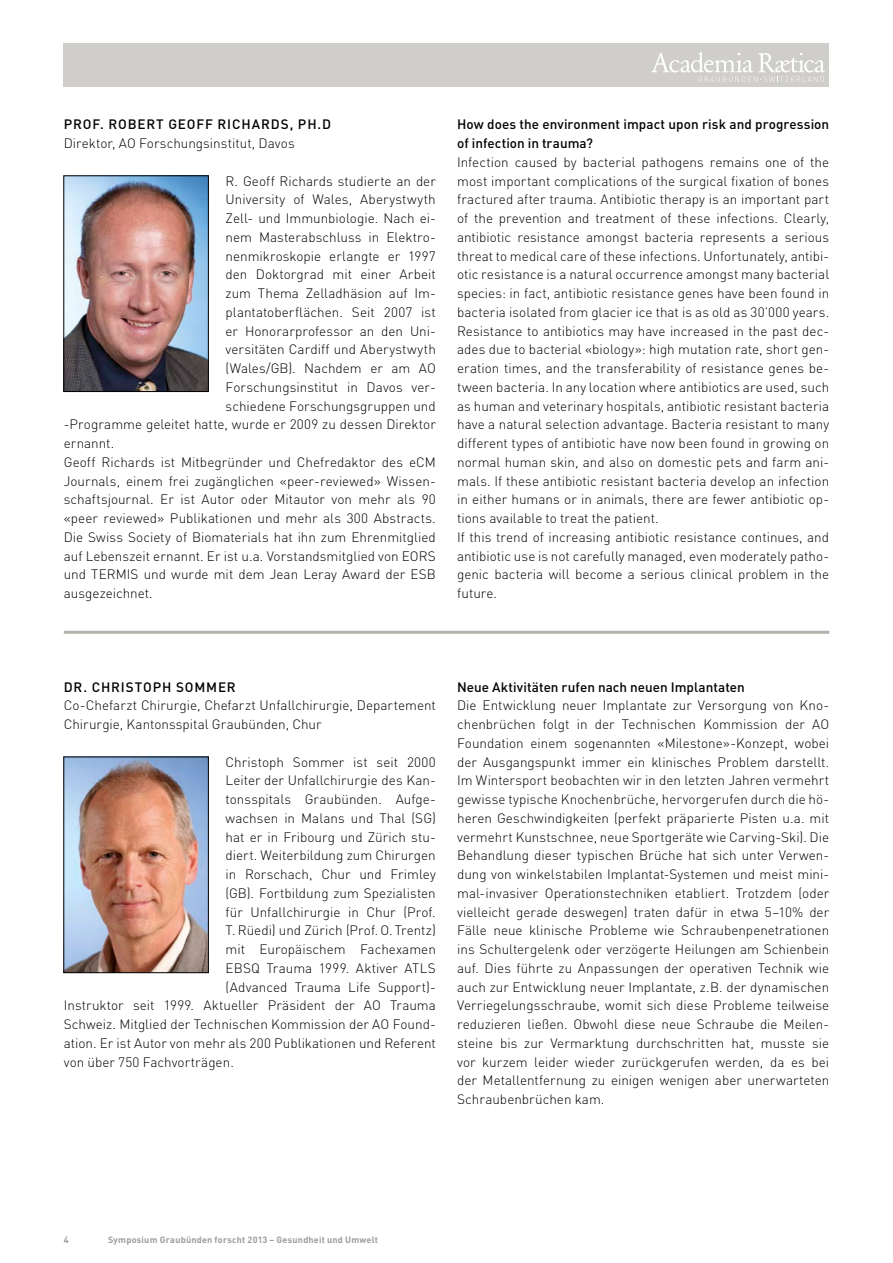
<style>
.page{position:relative;width:893px;height:1263px;background:#fff}
.page>*{position:absolute;margin:0;border:0;box-sizing:border-box;transform-origin:0 0}
.grundschrift{font:300 13.5px/18.8px "DIN";color:#000;text-align:justify}
.grundschrift-2{font:500 13.5px/18.8px "DIN";letter-spacing:.005em;color:#000}
.grundschrift-3{font:500 13.5px "DIN";letter-spacing:.065em;color:#000}
.grundschrift-4{font:500 13.5px "DIN";letter-spacing:.06em;color:#000}
.t1{font:700 9px "DIN";letter-spacing:.03em;color:#9c9c9c}
</style>
<div class="page">
<hr style="left:64px;top:631px;width:765px;height:3px;background:#b3b1aa">
<div style="left:64px;top:43px;width:765px;height:44px;background:#d0ceca"></div>
<svg style="left:651px;top:52px;width:174px;height:30px"></svg>
<img style="left:66px;top:178px;width:141px;height:212px">
<div style="left:64px;top:176px;width:145px;height:216px;border:1px solid #000"></div>
<img style="left:66px;top:759px;width:141px;height:212px">
<div style="left:64px;top:757px;width:145px;height:216px;border:1px solid #000"></div>
<p class="grundschrift-3" style="left:64px;top:116px;width:269px">PROF. ROBERT GEOFF RICHARDS, PH.D</p>
<p class="grundschrift" style="left:64px;top:134px;width:232px">Direktor, AO Forschungsinstitut, Davos</p>
<p class="grundschrift" style="left:226px;top:171px;width:212px">R. Geoff Richards studierte an der</p>
<p class="grundschrift" style="left:226px;top:190px;width:212px">University of Wales, Aberystwyth</p>
<p class="grundschrift" style="left:226px;top:209px;width:212px">Zell- und Immunbiologie. Nach ei-</p>
<p class="grundschrift" style="left:226px;top:227px;width:212px">nem Masterabschluss in Elektro-</p>
<p class="grundschrift" style="left:226px;top:246px;width:212px">nenmikroskopie erlangte er 1997</p>
<p class="grundschrift" style="left:226px;top:265px;width:212px">den Doktorgrad mit einer Arbeit</p>
<p class="grundschrift" style="left:226px;top:284px;width:212px">zum Thema Zelladhäsion auf Im-</p>
<p class="grundschrift" style="left:226px;top:302px;width:212px">plantatoberflächen. Seit 2007 ist</p>
<p class="grundschrift" style="left:226px;top:321px;width:212px">er Honorarprofessor an den Uni-</p>
<p class="grundschrift" style="left:226px;top:340px;width:212px">versitäten Cardiff und Aberystwyth</p>
<p class="grundschrift" style="left:226px;top:359px;width:212px">(Wales/GB). Nachdem er am AO</p>
<p class="grundschrift" style="left:226px;top:377px;width:212px">Forschungsinstitut in Davos ver-</p>
<p class="grundschrift" style="left:226px;top:396px;width:212px">schiedene Forschungsgruppen und</p>
<p class="grundschrift" style="left:64px;top:415px;width:374px">-Programme geleitet hatte, wurde er 2009 zu dessen Direktor</p>
<p class="grundschrift" style="left:64px;top:434px;width:52px">ernannt.</p>
<p class="grundschrift" style="left:64px;top:452px;width:374px">Geoff Richards ist Mitbegründer und Chefredaktor des eCM Journals, einem frei zugänglichen «peer-reviewed» Wissen&shy;schaftsjournal. Er ist Autor oder Mitautor von mehr als 90 «peer reviewed» Publikationen und mehr als 300 Abstracts.<br>Die Swiss Society of Biomaterials hat ihn zum Ehrenmitglied auf Lebenszeit ernannt. Er ist u.a. Vorstandsmitglied von EORS und TERMIS und wurde mit dem Jean Leray Award der ESB ausgezeichnet.</p>
<p class="grundschrift-2" style="left:457px;top:115px;width:374px">How does the environment impact upon risk and progression of infection in trauma?</p>
<p class="grundschrift" style="left:457px;top:152px;width:374px">Infection caused by bacterial pathogens remains one of the most important complications of the surgical fixation of bones fractured after trauma. Antibiotic therapy is an important part of the prevention and treatment of these infections. Clearly, antibiotic resistance amongst bacteria represents a serious threat to medical care of these infections. Unfortunately, antibi&shy;otic resistance is a natural occurrence amongst many bacterial species: in fact, antibiotic resistance genes have been found in bacteria isolated from glacier ice that is as old as 30’000 years.</p>
<p class="grundschrift" style="left:457px;top:321px;width:374px">Resistance to antibiotics may have increased in the past dec&shy;ades due to bacterial «biology»: high mutation rate, short gen&shy;eration times, and the transferability of resistance genes be&shy;tween bacteria. In any location where antibiotics are used, such as human and veterinary hospitals, antibiotic resistant bacteria have a natural selection advantage. Bacteria resistant to many different types of antibiotic have now been found in growing on normal human skin, and also on domestic pets and farm ani&shy;mals. If these antibiotic resistant bacteria develop an infection in either humans or in animals, there are fewer antibiotic op&shy;tions available to treat the patient.</p>
<p class="grundschrift" style="left:457px;top:527px;width:374px;text-align:left">If this trend of increasing antibiotic resistance continues, and antibiotic use is not carefully managed, even moderately patho&shy;genic bacteria will become a serious clinical problem in the future.</p>
<p class="grundschrift-4" style="left:64px;top:678px;width:173px">DR. CHRISTOPH SOMMER</p>
<p class="grundschrift" style="left:64px;top:696px;width:374px">Co-Chefarzt Chirurgie, Chefarzt Unfallchirurgie, Departement<br>Chirurgie, Kantonsspital Graubünden, Chur</p>
<p class="grundschrift" style="left:226px;top:752px;width:212px">Christoph Sommer ist seit 2000</p>
<p class="grundschrift" style="left:226px;top:771px;width:212px">Leiter der Unfallchirurgie des Kan-</p>
<p class="grundschrift" style="left:226px;top:790px;width:212px">tonsspitals Graubünden. Aufge-</p>
<p class="grundschrift" style="left:226px;top:808px;width:212px">wachsen in Malans und Thal (SG)</p>
<p class="grundschrift" style="left:226px;top:827px;width:212px">hat er in Fribourg und Zürich stu-</p>
<p class="grundschrift" style="left:226px;top:846px;width:212px">diert. Weiterbildung zum Chirurgen</p>
<p class="grundschrift" style="left:226px;top:865px;width:212px">in Rorschach, Chur und Frimley</p>
<p class="grundschrift" style="left:226px;top:883px;width:212px">(GB). Fortbildung zum Spezialisten</p>
<p class="grundschrift" style="left:226px;top:902px;width:212px">für Unfallchirurgie in Chur (Prof.</p>
<p class="grundschrift" style="left:226px;top:921px;width:212px">T. Rüedi) und Zürich (Prof. O. Trentz)</p>
<p class="grundschrift" style="left:226px;top:940px;width:212px">mit Europäischem Fachexamen</p>
<p class="grundschrift" style="left:226px;top:958px;width:212px">EBSQ Trauma 1999. Aktiver ATLS</p>
<p class="grundschrift" style="left:226px;top:977px;width:212px">(Advanced Trauma Life Support)-</p>
<p class="grundschrift" style="left:64px;top:996px;width:374px">Instruktor seit 1999. Aktueller Präsident der AO Trauma</p>
<p class="grundschrift" style="left:64px;top:1015px;width:374px">Schweiz. Mitglied der Technischen Kommission der AO Found-</p>
<p class="grundschrift" style="left:64px;top:1033px;width:374px">ation. Er ist Autor von mehr als 200 Publikationen und Referent</p>
<p class="grundschrift" style="left:64px;top:1052px;width:172px">von über 750 Fachvorträgen.</p>
<p class="grundschrift-2" style="left:457px;top:677px;width:289px">Neue Aktivitäten rufen nach neuen Implantaten</p>
<p class="grundschrift" style="left:457px;top:696px;width:374px">Die Entwicklung neuer Implantate zur Versorgung von Kno&shy;chenbrüchen folgt in der Technischen Kommission der AO Foundation einem sogenannten «Milestone»-Konzept, wobei der Ausgangspunkt immer ein klinisches Problem darstellt.<br>Im Wintersport beobachten wir in den letzten Jahren vermehrt gewisse typische Knochenbrüche, hervorgerufen durch die hö&shy;heren Geschwindigkeiten (perfekt präparierte Pisten u.a. mit vermehrt Kunstschnee, neue Sportgeräte wie Carving-Ski). Die Behandlung dieser typischen Brüche hat sich unter Verwen&shy;dung von winkelstabilen Implantat-Systemen und meist mini&shy;mal-invasiver Operationstechniken etabliert. Trotzdem (oder vielleicht gerade deswegen) traten dafür in etwa 5–10% der Fälle neue klinische Probleme wie Schraubenpenetrationen ins Schultergelenk oder verzögerte Heilungen am Schienbein auf. Dies führte zu Anpassungen der operativen Technik wie auch zur Entwicklung neuer Implantate, z.B. der dynamischen Verriegelungsschraube, womit sich diese Probleme teilweise reduzieren ließen. Obwohl diese neue Schraube die Meilen&shy;steine bis zur Vermarktung durchschritten hat, musste sie vor kurzem leider wieder zurückgerufen werden, da es bei der Metallentfernung zu einigen wenigen aber unerwarteten Schraubenbrüchen kam.</p>
<p class="t1" style="left:64px;top:1234px;width:6px">4</p>
<p class="t1" style="left:108px;top:1234px;width:271px">Symposium Graubünden forscht 2013 – Gesundheit und Umwelt</p>
</div>
